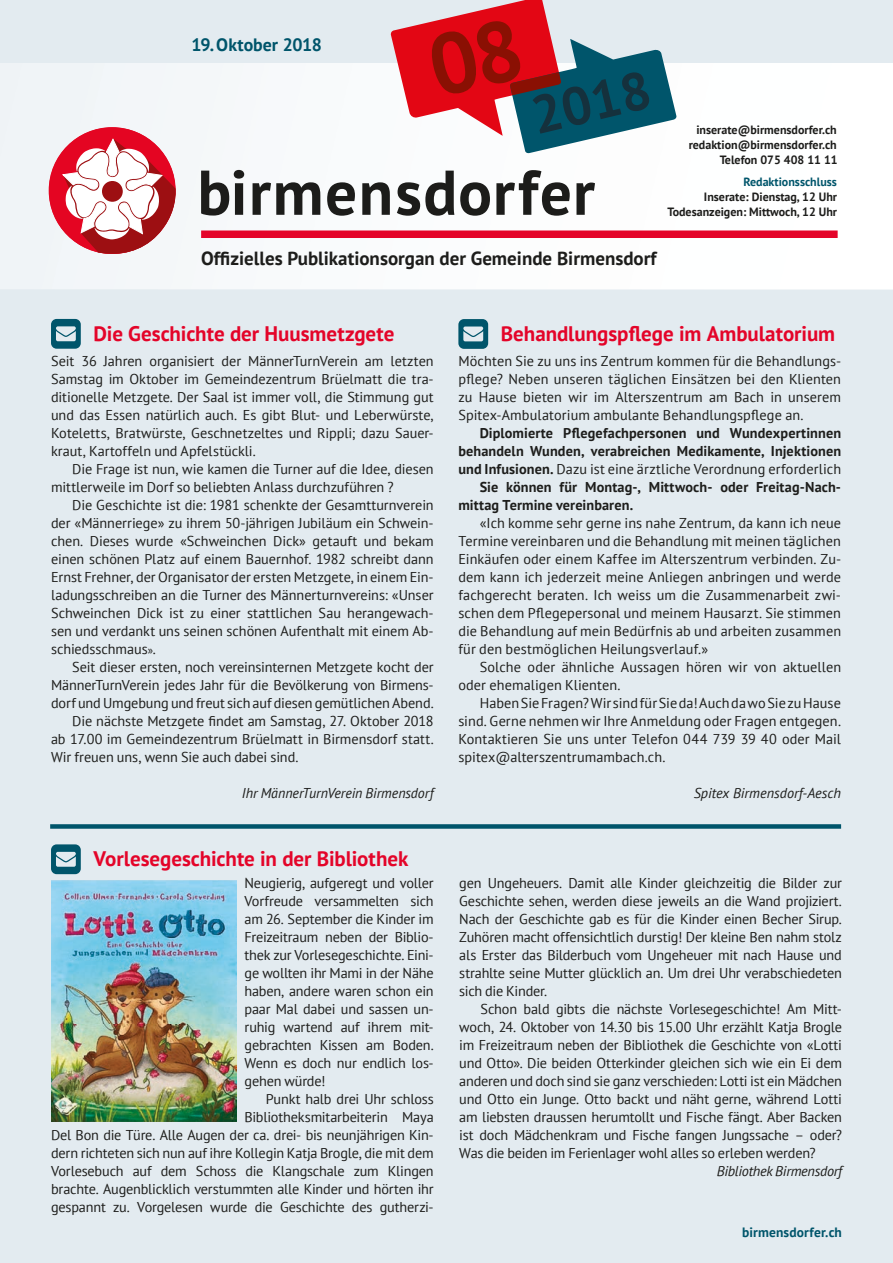
<style>
.page{position:relative;width:893px;height:1263px;background:#e3ebf0}
.page>*{position:absolute;margin:0;border:0;box-sizing:border-box;transform-origin:0 0}
.t1{font:700 53.25px "PT Sans";color:#15313d}
.t2{font:700 21px "PT Sans";letter-spacing:-.005em;color:#e40429}
.t3{font:700 19.05px "PT Sans";color:#1d1d1b}
.t4{font:700 17.85px "PT Sans";letter-spacing:-.005em;color:#00556b}
.t5{font:14.25px/18px "PT Sans";letter-spacing:-.005em;color:#1d1d1b;text-align:justify}
.t6{font:700 14.25px "PT Sans";letter-spacing:.01em;color:#1d1d1b}
.t7{font:italic 14.25px "PT Sans";letter-spacing:-.005em;color:#1d1d1b}
.t8{font:700 13.5px "PT Sans";letter-spacing:.01em;color:#00556b}
.t9{font:700 12px/15px "PT Sans";color:#1d1d1b;text-align:right}
.t10{font:700 12px "PT Sans";color:#00556b}
.s1{font-size:11.25px}
.s2{font-weight:700}
</style>
<div class="page">
<img style="left:0;top:254px;width:893px;height:35px">
<div style="left:50px;top:824px;width:791px;height:5px;background:#00556b"></div>
<svg style="left:51px;top:319px;width:30px;height:30px"></svg>
<svg style="left:458px;top:319px;width:30px;height:30px"></svg>
<svg style="left:51px;top:844px;width:30px;height:30px"></svg>
<img style="left:51px;top:880px;width:185px;height:242px">
<svg style="left:0;top:0;width:893px;height:254px"></svg>
<p class="t4" style="left:191px;top:33px;width:132px">19. Oktober 2018</p>
<h1 class="t1" style="left:525px;top:82px;width:122px;rotate:-13deg">2018</h1>
<p class="t9" style="left:689px;top:122px;width:150px">inserate@birmensdorfer.ch redaktion@birmensdorfer.ch<br>Telefon 075 408 11 11</p>
<p class="t10" style="left:743px;top:174px;width:95px">Redaktionsschluss</p>
<p class="t9" style="left:667px;top:189px;width:171px">Inserate: Dienstag, 12 Uhr<br>Todesanzeigen: Mittwoch, 12 Uhr</p>
<h3 class="t3" style="left:201px;top:245px;width:457px">Offizielles Publikationsorgan der Gemeinde Birmensdorf</h3>
<h2 class="t2" style="left:94px;top:319px;width:302px">Die Geschichte der Huusmetzgete</h2>
<p class="t5" style="left:51px;top:351px;width:384px">Seit 36 Jahren organisiert der MännerTurnVerein am letzten Samstag im Oktober im Gemeindezentrum Brüelmatt die tra&shy;ditionelle Metzgete. Der Saal ist immer voll, die Stimmung gut und das Essen natürlich auch. Es gibt Blut- und Leberwürste, Koteletts, Bratwürste, Geschnetzeltes und Rippli; dazu Sauer&shy;kraut, Kartoffeln und Apfelstückli.</p>
<p class="t5" style="left:51px;top:459px;width:384px;text-indent:21px">Die Frage ist nun, wie kamen die Turner auf die Idee, diesen mittlerweile im Dorf so beliebten Anlass durchzuführen ?</p>
<p class="t5" style="left:51px;top:495px;width:384px;text-indent:21px">Die Geschichte ist die: 1981 schenkte der Gesamtturnverein der «Männerriege» zu ihrem 50-jährigen Jubiläum ein Schwein&shy;chen. Dieses wurde «Schweinchen Dick» getauft und bekam einen schönen Platz auf einem Bauernhof. 1982 schreibt dann Ernst Frehner, der Organisator der ersten Metzgete, in einem Ein&shy;ladungsschreiben an die Turner des Männerturnvereins: «Unser Schweinchen Dick ist zu einer stattlichen Sau herangewach&shy;sen und verdankt uns seinen schönen Aufenthalt mit einem Ab&shy;schiedsschmaus<span class="s1">»</span>.</p>
<p class="t5" style="left:72px;top:657px;width:363px">Seit dieser ersten, noch vereinsinternen Metzgete kocht der</p>
<p class="t5" style="left:51px;top:675px;width:384px">MännerTurnVerein jedes Jahr für die Bevölkerung von Birmens-</p>
<p class="t5" style="left:51px;top:693px;width:384px">dorf und Umgebung und freut sich auf diesen gemütlichen Abend.</p>
<p class="t5" style="left:72px;top:711px;width:363px">Die nächste Metzgete findet am Samstag, 27. Oktober 2018</p>
<p class="t5" style="left:51px;top:729px;width:384px">ab 17.00 im Gemeindezentrum Brüelmatt in Birmensdorf statt.</p>
<p class="t5" style="left:51px;top:747px;width:249px">Wir freuen uns, wenn Sie auch dabei sind.</p>
<p class="t7" style="left:242px;top:784px;width:193px">Ihr MännerTurnVerein Birmensdorf</p>
<h2 class="t2" style="left:94px;top:845px;width:316px">Vorlesegeschichte in der Bibliothek</h2>
<p class="t5" style="left:244px;top:873px;width:191px">Neugierig, aufgeregt und voller Vorfreude versammelten sich am 26. September die Kinder im Freizeitraum neben der Biblio&shy;thek zur Vorlesegeschichte. Eini&shy;ge wollten ihr Mami in der Nähe haben, andere waren schon ein paar Mal dabei und sassen un&shy;ruhig wartend auf ihrem mit&shy;gebrachten Kissen am Boden.<br>Wenn es doch nur endlich los&shy;gehen würde!</p>
<p class="t5" style="left:51px;top:1089px;width:384px;text-align:right">Punkt halb drei Uhr schloss<br>Bibliotheksmitarbeiterin Maya<br>Del Bon die Türe. Alle Augen der ca. drei- bis neunjährigen Kin&shy;dern richteten sich nun auf ihre Kollegin Katja Brogle, die mit dem Vorlesebuch auf dem Schoss die Klangschale zum Klingen brachte. Augenblicklich verstummten alle Kinder und hörten ihr gespannt zu. Vorgelesen wurde die Geschichte des gutherzi-</p>
<h2 class="t2" style="left:501px;top:319px;width:336px">Behandlungspflege im Ambulatorium</h2>
<p class="t5" style="left:458px;top:351px;width:384px">Möchten Sie zu uns ins Zentrum kommen für die Behandlungs&shy;pflege? Neben unseren täglichen Einsätzen bei den Klienten zu Hause bieten wir im Alterszentrum am Bach in unserem Spitex-Ambulatorium ambulante Behandlungspflege an.</p>
<p class="t6" style="left:480px;top:423px;width:363px">Diplomierte Pflegefachpersonen und Wundexpertinnen</p>
<p class="t6" style="left:458px;top:441px;width:384px">behandeln Wunden, verabreichen Medikamente, Injektionen</p>
<p class="t5" style="left:458px;top:459px;width:384px"><span class="s2">und Infusionen.</span> Dazu ist eine ärztliche Verordnung erforderlich</p>
<p class="t6" style="left:480px;top:477px;width:363px">Sie können für Montag-, Mittwoch- oder Freitag-Nach-</p>
<p class="t6" style="left:458px;top:495px;width:176px">mittag Termine vereinbaren.</p>
<p class="t5" style="left:458px;top:513px;width:384px;text-indent:21px">«Ich komme sehr gerne ins nahe Zentrum, da kann ich neue Termine vereinbaren und die Behandlung mit meinen täglichen Einkäufen oder einem Kaffee im Alterszentrum verbinden. Zu&shy;dem kann ich jederzeit meine Anliegen anbringen und werde fachgerecht beraten. Ich weiss um die Zusammenarbeit zwi&shy;schen dem Pflegepersonal und meinem Hausarzt. Sie stimmen die Behandlung auf mein Bedürfnis ab und arbeiten zusammen für den bestmöglichen Heilungsverlauf.»</p>
<p class="t5" style="left:458px;top:657px;width:384px;text-indent:21px">Solche oder ähnliche Aussagen hören wir von aktuellen oder ehemaligen Klienten.</p>
<p class="t5" style="left:458px;top:693px;width:384px;text-indent:21px">Haben Sie Fragen? Wir sind für Sie da! Auch da wo Sie zu Hause sind. Gerne nehmen wir Ihre Anmeldung oder Fragen entgegen.<br>Kontaktieren Sie uns unter Telefon 044 739 39 40 oder Mail spitex@alterszentrumambach.ch.</p>
<p class="t7" style="left:694px;top:783px;width:149px">Spitex Birmensdorf-Aesch</p>
<p class="t5" style="left:459px;top:873px;width:384px">gen Ungeheuers. Damit alle Kinder gleichzeitig die Bilder zur Geschichte sehen, werden diese jeweils an die Wand projiziert.<br>Nach der Geschichte gab es für die Kinder einen Becher Sirup.<br>Zuhören macht offensichtlich durstig! Der kleine Ben nahm stolz als Erster das Bilderbuch vom Ungeheuer mit nach Hause und strahlte seine Mutter glücklich an. Um drei Uhr verabschiedeten sich die Kinder.</p>
<p class="t5" style="left:459px;top:999px;width:384px;text-indent:21px">Schon bald gibts die nächste Vorlesegeschichte! Am Mitt&shy;woch, 24. Oktober von 14.30 bis 15.00 Uhr erzählt Katja Brogle im Freizeitraum neben der Bibliothek die Geschichte von «Lotti und Otto». Die beiden Otterkinder gleichen sich wie ein Ei dem anderen und doch sind sie ganz verschieden: Lotti ist ein Mädchen und Otto ein Junge. Otto backt und näht gerne, während Lotti am liebsten draussen herumtollt und Fische fängt. Aber Backen ist doch Mädchenkram und Fische fangen Jungssache – oder?<br>Was die beiden im Ferienlager wohl alles so erleben werden?</p>
<p class="t7" style="left:717px;top:1161px;width:127px">Bibliothek Birmensdorf</p>
<p class="t8" style="left:742px;top:1224px;width:101px">birmensdorfer.ch</p>
</div>
